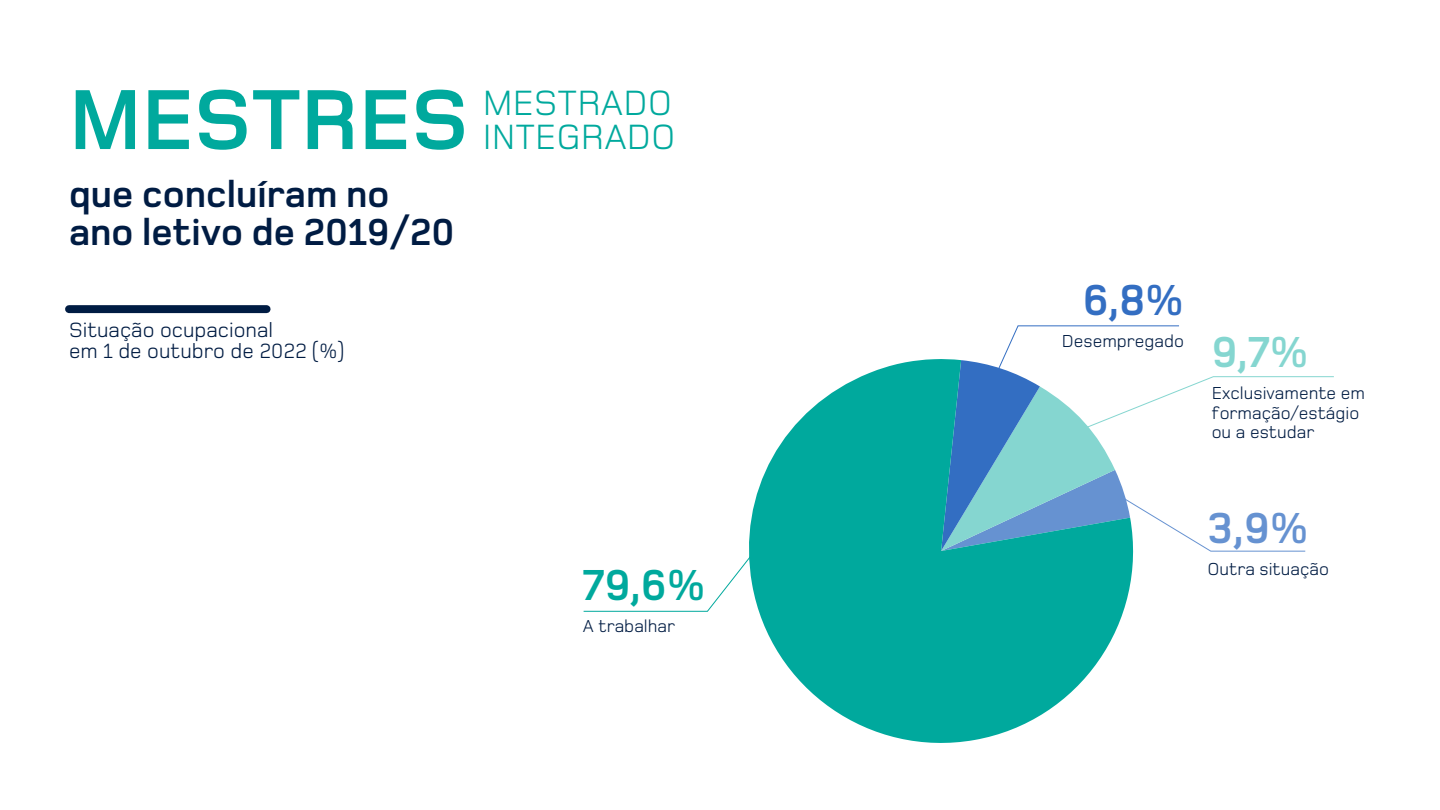
<style>
.page{position:relative;width:1440px;height:810px;background:#fff}
.page>*{position:absolute;margin:0;border:0;box-sizing:border-box;transform-origin:0 0}
.t1{font:700 88.2px "Foundry Monoline";color:#00a99d}
.t2{font:700 45px "Foundry Monoline";color:#00a99d}
.t3{font:700 45px "Foundry Monoline";color:#336ec2}
.t4{font:700 45px "Foundry Monoline";color:#85d6d0}
.t5{font:700 45px "Foundry Monoline";color:#6692d1}
.t6{font:700 39.08px/38.8px "Foundry Monoline";color:#001c43}
.t7{font:36.45px/34px "Foundry Monoline";color:#00a99d}
.t8{font:21.45px/21.5px "Foundry Monoline";color:#001c43}
.t9{font:18px/19.5px "Foundry Monoline";color:#001c43}
</style>
<div class="page">
<div style="left:69px;top:305px;width:198px;height:8px;background:#001c43"></div>
<svg style="left:583px;top:574px;width:153px;height:38px"></svg>
<svg style="left:1002px;top:325px;width:332px;height:227px"></svg>
<svg style="left:736px;top:359px;width:413px;height:384px;fill:#00a99d"></svg>
<h1 class="t1" style="left:69px;top:73px;width:401px">MESTRES</h1>
<h3 class="t6" style="left:69px;top:177px;width:387px">que concluíram no ano letivo de 2019/20</h3>
<h3 class="t7" style="left:483px;top:87px;width:194px">MESTRADO<br>INTEGRADO</h3>
<p class="t8" style="left:69px;top:320px;width:276px">Situação ocupacional<br>em 1 de outubro de 2022 (%)</p>
<h2 class="t2" style="left:583px;top:561px;width:124px">79,6%</h2>
<p class="t9" style="left:583px;top:617px;width:94px">A trabalhar</p>
<h2 class="t3" style="left:1083px;top:276px;width:103px">6,8%</h2>
<p class="t9" style="left:1062px;top:333px;width:124px">Desempregado</p>
<h2 class="t4" style="left:1212px;top:328px;width:99px">9,7%</h2>
<p class="t9" style="left:1212px;top:384px;width:155px">Exclusivamente em formação/estágio ou a estudar</p>
<h2 class="t5" style="left:1208px;top:504px;width:103px">3,9%</h2>
<p class="t9" style="left:1208px;top:560px;width:123px">Outra situação</p>
</div>
